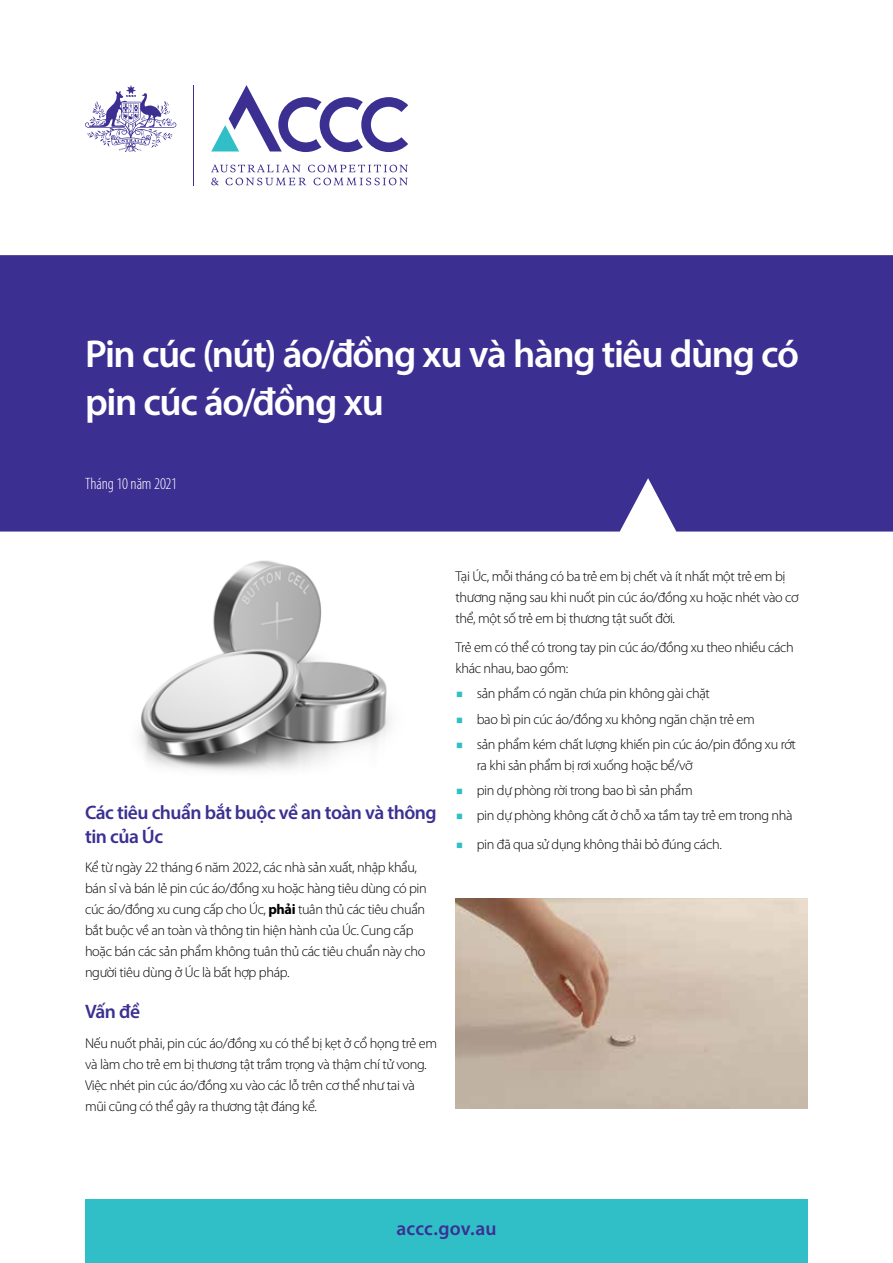
<style>
.page{position:relative;width:893px;height:1263px;background:#fff}
.page>*{position:absolute;margin:0;border:0;box-sizing:border-box;transform-origin:0 0}
.t1{font:600 39px/48px "Myriad Pro";letter-spacing:-.035em;color:#fff}
.t2{font:600 19.5px/24px "Myriad Pro";letter-spacing:-.025em;color:#3b3092}
.t3{font:600 19.5px "Myriad Pro";letter-spacing:.005em;color:#3b3092}
.t4{font:300 condensed 16.5px "Myriad Pro";letter-spacing:-.005em;color:#fff}
.t5{font:300 14.25px/21px "Myriad Pro";letter-spacing:-.025em;color:#000}
.s1{font-weight:700}
</style>
<div class="page">
<div style="left:0;top:255px;width:893px;height:276px;background:#3b3092"></div>
<hr style="left:193px;top:85px;width:1px;height:100px;background:#3b3092">
<svg style="left:211px;top:165px;width:90px;height:7px"></svg>
<svg style="left:308px;top:165px;width:100px;height:7px"></svg>
<svg style="left:211px;top:178px;width:8px;height:7px"></svg>
<svg style="left:226px;top:178px;width:80px;height:7px"></svg>
<svg style="left:313px;top:178px;width:95px;height:7px"></svg>
<svg style="left:211px;top:85px;width:197px;height:67px"></svg>
<svg style="left:85px;top:85px;width:91px;height:67px"></svg>
<div style="left:85px;top:1199px;width:723px;height:64px;background:#30bfc7"></div>
<img style="left:139px;top:560px;width:252px;height:211px">
<img style="left:455px;top:898px;width:353px;height:211px">
<h1 class="t1" style="left:85px;top:329px;width:715px">Pin cúc (nút) áo/đồng xu và hàng tiêu dùng có pin cúc áo/đồng xu</h1>
<p class="t4" style="left:85px;top:474px;width:93px">Tháng 10 năm 2021</p>
<h2 class="t2" style="left:85px;top:799px;width:353px">Các tiêu chuẩn bắt buộc về an toàn và thông tin của Úc</h2>
<p class="t5" style="left:85px;top:857px;width:343px">Kể từ ngày 22 tháng 6 năm 2022, các nhà sản xuất, nhập khẩu, bán sỉ và bán lẻ pin cúc áo/đồng xu hoặc hàng tiêu dùng có pin cúc áo/đồng xu cung cấp cho Úc, <span class="s1">phải</span> tuân thủ các tiêu chuẩn bắt buộc về an toàn và thông tin hiện hành của Úc. Cung cấp hoặc bán các sản phẩm không tuân thủ các tiêu chuẩn này cho người tiêu dùng ở Úc là bất hợp pháp.</p>
<h2 class="t2" style="left:85px;top:999px;width:57px">Vấn đề</h2>
<p class="t5" style="left:85px;top:1032px;width:354px">Nếu nuốt phải, pin cúc áo/đồng xu có thể bị kẹt ở cổ họng trẻ em và làm cho trẻ em bị thương tật trầm trọng và thậm chí tử vong.<br>Việc nhét pin cúc áo/đồng xu vào các lỗ trên cơ thể như tai và mũi cũng có thể gây ra thương tật đáng kể.</p>
<p class="t5" style="left:455px;top:565px;width:345px">Tại Úc, mỗi tháng có ba trẻ em bị chết và ít nhất một trẻ em bị thương nặng sau khi nuốt pin cúc áo/đồng xu hoặc nhét vào cơ thể, một số trẻ em bị thương tật suốt đời.</p>
<p class="t5" style="left:455px;top:637px;width:340px">Trẻ em có thể có trong tay pin cúc áo/đồng xu theo nhiều cách khác nhau, bao gồm:</p>
<p class="t5" style="left:477px;top:681px;width:321px;line-height:25.2px">sản phẩm có ngăn chứa pin không gài chặt<br>bao bì pin cúc áo/đồng xu không ngăn chặn trẻ em<br>sản phẩm kém chất lượng khiến pin cúc áo/pin đồng xu rớt</p>
<p class="t5" style="left:477px;top:752px;width:317px;line-height:25.2px">ra khi sản phẩm bị rơi xuống hoặc bể/vỡ<br>pin dự phòng rời trong bao bì sản phẩm<br>pin dự phòng không cất ở chỗ xa tầm tay trẻ em trong nhà</p>
<p class="t5" style="left:477px;top:833px;width:247px">pin đã qua sử dụng không thải bỏ đúng cách.</p>
<h2 class="t3" style="left:396px;top:1216px;width:102px">accc.gov.au</h2>
</div>
